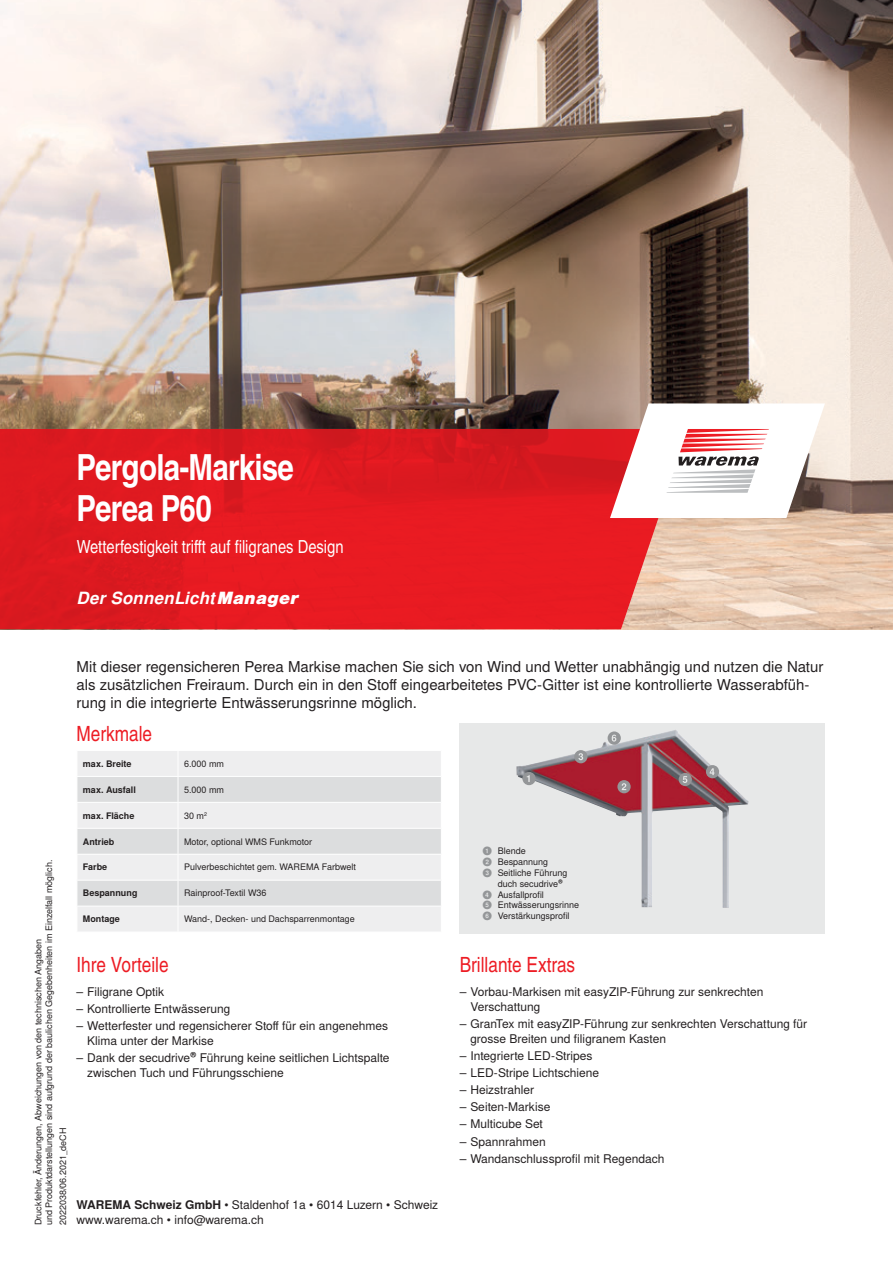
<style>
.page{position:relative;width:893px;height:1263px;background:#fff}
.page>*{position:absolute;margin:0;border:0;box-sizing:border-box;transform-origin:0 0}
.t1{font:700 36px/40.5px "Warema Nimbus Cnd";letter-spacing:-.02em;color:#fff}
.t2{font:21px "Warema Nimbus Cnd";color:#ed1c24}
.t3{font:18px "Warema Nimbus Cnd";color:#fff}
.t4{font:italic 700 16.8px "Warema Nimbus";letter-spacing:.015em;color:#fff}
.t5{font:15px/18px "Warema Nimbus";color:#231f20}
.t6{font:12px/15px "Warema Nimbus";color:#231f20}
.t7{font:9px/10.8px "Warema Nimbus";color:#231f20}
.t8{font:700 9px "Warema Nimbus";color:#231f20}
.s1{font-weight:900}
.s2{font-weight:700}
.s3{font-weight:700;color:#949698}
</style>
<div class="page">
<div style="left:460px;top:723px;width:365px;height:210px;background:#e7e8e8"></div>
<img style="left:0;top:0;width:893px;height:629px">
<img style="left:516px;top:730px;width:233px;height:178px">
<svg style="left:522px;top:772px;width:14px;height:13px"></svg>
<svg style="left:617px;top:780px;width:14px;height:13px"></svg>
<svg style="left:574px;top:750px;width:13px;height:13px"></svg>
<svg style="left:706px;top:765px;width:13px;height:13px"></svg>
<svg style="left:679px;top:773px;width:13px;height:13px"></svg>
<svg style="left:608px;top:731px;width:13px;height:14px"></svg>
<svg style="left:0;top:429px;width:688px;height:200px;background:#e22227"></svg>
<svg style="left:610px;top:403px;width:215px;height:115px"></svg>
<div style="left:78px;top:751px;width:363px;height:180px;background:#eeeeef"></div>
<svg style="left:78px;top:777px;width:363px;height:129px;background:#e3e4e5"></svg>
<hr style="left:77px;top:776px;width:101px;height:1px;background:#fff">
<hr style="left:178px;top:776px;width:264px;height:1px;background:#fff">
<hr style="left:77px;top:802px;width:101px;height:1px;background:#fff">
<hr style="left:178px;top:802px;width:264px;height:1px;background:#fff">
<hr style="left:77px;top:828px;width:101px;height:1px;background:#fff">
<hr style="left:178px;top:828px;width:264px;height:1px;background:#fff">
<hr style="left:77px;top:854px;width:101px;height:1px;background:#fff">
<hr style="left:178px;top:854px;width:264px;height:1px;background:#fff">
<hr style="left:77px;top:880px;width:101px;height:1px;background:#fff">
<hr style="left:178px;top:880px;width:264px;height:1px;background:#fff">
<hr style="left:77px;top:906px;width:101px;height:1px;background:#fff">
<svg style="left:77px;top:777px;width:1px;height:129px"></svg>
<hr style="left:178px;top:906px;width:264px;height:1px;background:#fff">
<svg style="left:178px;top:751px;width:1px;height:180px"></svg>
<h1 class="t1" style="left:77px;top:448px;width:219px">Pergola-Markise<br>Perea P60</h1>
<h3 class="t3" style="left:77px;top:536px;width:268px">Wetterfestigkeit trifft auf filigranes Design</h3>
<h3 class="t4" style="left:77px;top:588px;width:224px">Der SonnenLicht<span class="s1">Manager</span></h3>
<p class="t7" style="left:33px;top:1225px;width:367px;rotate:-90deg">Druckfehler, Änderungen, Abweichungen von den technischen Angaben<br>und Produktdarstellungen sind aufgrund der baulichen Gegebenheiten im Einzelfall möglich.</p>
<p class="t7" style="left:58px;top:1225px;width:99px;rotate:-90deg">2022038/06.2021_deCH</p>
<p class="t5" style="left:77px;top:658px;width:748px">Mit dieser regensicheren Perea Markise machen Sie sich von Wind und Wetter unabhängig und nutzen die Natur als zusätzlichen Freiraum. Durch ein in den Stoff eingearbeitetes PVC-Gitter ist eine kontrollierte Wasserabfüh&shy;rung in die integrierte Entwässerungsrinne möglich.</p>
<h2 class="t2" style="left:77px;top:721px;width:77px">Merkmale</h2>
<p class="t8" style="left:83px;top:758px;width:50px">max. Breite</p>
<p class="t7" style="left:184px;top:758px;width:42px">6.000 mm</p>
<p class="t8" style="left:83px;top:784px;width:54px">max. Ausfall</p>
<p class="t7" style="left:184px;top:784px;width:42px">5.000 mm</p>
<p class="t8" style="left:83px;top:810px;width:53px">max. Fläche</p>
<p class="t7" style="left:184px;top:810px;width:24px">30 m<sup>2</sup></p>
<p class="t8" style="left:83px;top:836px;width:33px">Antrieb</p>
<p class="t7" style="left:184px;top:836px;width:130px">Motor, optional WMS Funkmotor</p>
<p class="t8" style="left:83px;top:862px;width:26px">Farbe</p>
<p class="t7" style="left:184px;top:862px;width:174px">Pulverbeschichtet gem. WAREMA Farbwelt</p>
<p class="t8" style="left:83px;top:888px;width:56px">Bespannung</p>
<p class="t7" style="left:184px;top:888px;width:84px">Rainproof-Textil W36</p>
<p class="t8" style="left:83px;top:914px;width:39px">Montage</p>
<p class="t7" style="left:184px;top:914px;width:172px">Wand-, Decken- und Dachsparrenmontage</p>
<h2 class="t2" style="left:77px;top:952px;width:94px">Ihre Vorteile</h2>
<p class="t6" style="left:77px;top:984px;width:89px">– Filigrane Optik</p>
<p class="t6" style="left:77px;top:1001px;width:155px">– Kontrollierte Entwässerung</p>
<p class="t6" style="left:87px;top:1018px;width:302px;text-indent:-11px">– Wetterfester und regensicherer Stoff für ein angenehmes<br>Klima unter der Markise</p>
<p class="t6" style="left:87px;top:1050px;width:304px;text-indent:-11px">– Dank der secudrive® Führung keine seitlichen Lichtspalte zwischen Tuch und Führungsschiene</p>
<p class="t6" style="left:77px;top:1197px;width:363px"><span class="s2">WAREMA Schweiz GmbH</span> • Staldenhof 1a • 6014 Luzern • Schweiz</p>
<p class="t6" style="left:77px;top:1212px;width:189px">www.warema.ch • info@warema.ch</p>
<p class="t7" style="left:483px;top:846px;width:45px"><span class="s3">➊</span> Blende</p>
<p class="t7" style="left:483px;top:857px;width:67px"><span class="s3">➋</span> Bespannung</p>
<p class="t7" style="left:483px;top:868px;width:86px"><span class="s3">➌</span> Seitliche Führung</p>
<p class="t7" style="left:498px;top:878px;width:67px">duch secudrive®</p>
<p class="t7" style="left:483px;top:889px;width:63px"><span class="s3">➍</span> Ausfallprofil</p>
<p class="t7" style="left:483px;top:900px;width:98px"><span class="s3">➎</span> Entwässerungsrinne</p>
<p class="t7" style="left:483px;top:911px;width:88px"><span class="s3">➏</span> Verstärkungsprofil</p>
<h2 class="t2" style="left:460px;top:952px;width:117px">Brillante Extras</h2>
<p class="t6" style="left:470px;top:984px;width:294px;text-indent:-11px">– Vorbau-Markisen mit easyZIP-Führung zur senkrechten<br>Verschattung</p>
<p class="t6" style="left:470px;top:1016px;width:338px;text-indent:-11px">– GranTex mit easyZIP-Führung zur senkrechten Verschattung für grosse Breiten und filigranem Kasten</p>
<p class="t6" style="left:460px;top:1048px;width:134px">– Integrierte LED-Stripes</p>
<p class="t6" style="left:460px;top:1065px;width:141px">– LED-Stripe Lichtschiene</p>
<p class="t6" style="left:460px;top:1082px;width:76px">– Heizstrahler</p>
<p class="t6" style="left:460px;top:1100px;width:92px">– Seiten-Markise</p>
<p class="t6" style="left:460px;top:1117px;width:85px">– Multicube Set</p>
<p class="t6" style="left:460px;top:1134px;width:87px">– Spannrahmen</p>
<p class="t6" style="left:460px;top:1151px;width:206px">– Wandanschlussprofil mit Regendach</p>
</div>
